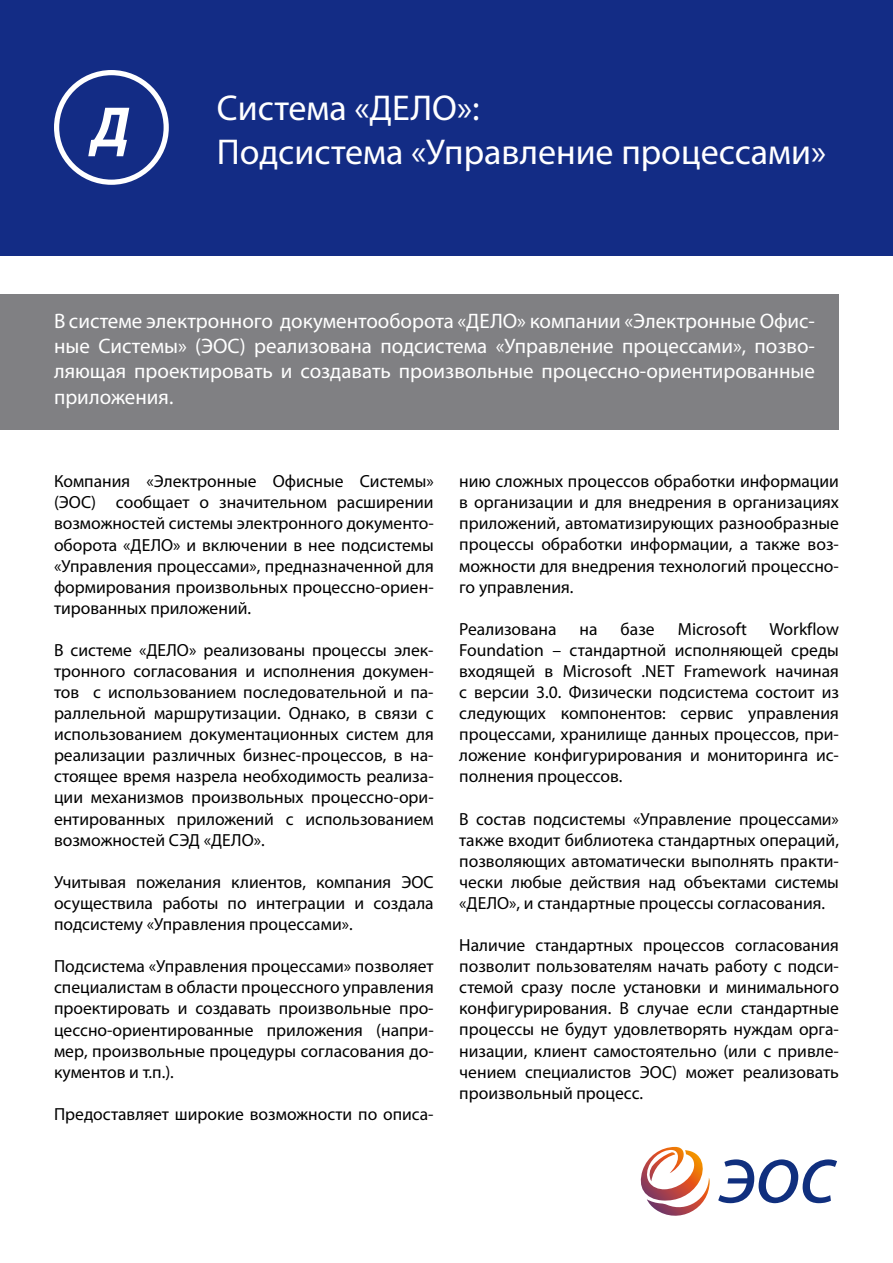
<style>
.page{position:relative;width:893px;height:1263px;background:#fff}
.page>*{position:absolute;margin:0;border:0;box-sizing:border-box;transform-origin:0 0}
.t1{font:36px/43.2px "Myriad Pro";color:#fff}
.t2{font:21px/25.2px "Myriad Pro";color:#fff;text-align:justify}
.t3{font:17.55px/21px "Myriad Pro";color:#000;text-align:justify}
</style>
<div class="page">
<svg style="left:640px;top:1147px;width:70px;height:69px"></svg>
<svg style="left:718px;top:1159px;width:119px;height:44px"></svg>
<div style="left:0;top:0;width:893px;height:255px;background:#132c85"></div>
<svg style="left:54px;top:70px;width:115px;height:115px"></svg>
<div style="left:0;top:294px;width:839px;height:135px;background:#808083"></div>
<h1 class="t1" style="left:217px;top:86px;width:611px">Система «ДЕЛО»:<br>Подсистема «Управление процессами»</h1>
<p class="t2" style="left:54px;top:308px;width:763px">В системе электронного документооборота «ДЕЛО» компании «Электронные Офис&shy;ные Системы» (ЭОС) реализована подсистема «Управление процессами», позво&shy;ляющая проектировать и создавать произвольные процессно-ориентированные приложения.</p>
<p class="t3" style="left:54px;top:471px;width:381px">Компания «Электронные Офисные Системы» (ЭОС) сообщает о значительном расширении возможностей системы электронного документо&shy;оборота «ДЕЛО» и включении в нее подсистемы «Управления процессами», предназначенной для формирования произвольных процессно-ориен&shy;тированных приложений.</p>
<p class="t3" style="left:54px;top:639px;width:381px">В системе «ДЕЛО» реализованы процессы элек&shy;тронного согласования и исполнения докумен&shy;тов с использованием последовательной и па&shy;раллельной маршрутизации. Однако, в связи с использованием документационных систем для реализации различных бизнес-процессов, в на&shy;стоящее время назрела необходимость реализа&shy;ции механизмов произвольных процессно-ори&shy;ентированных приложений с использованием возможностей СЭД «ДЕЛО».</p>
<p class="t3" style="left:54px;top:871px;width:381px">Учитывая пожелания клиентов, компания ЭОС осуществила работы по интеграции и создала подсистему «Управления процессами».</p>
<p class="t3" style="left:54px;top:956px;width:381px">Подсистема «Управления процессами» позволяет специалистам в области процессного управления проектировать и создавать произвольные про&shy;цессно-ориентированные приложения (напри&shy;мер, произвольные процедуры согласования до&shy;кументов и т.п.).</p>
<p class="t3" style="left:54px;top:1103px;width:381px">Предоставляет широкие возможности по описа-</p>
<p class="t3" style="left:459px;top:471px;width:381px">нию сложных процессов обработки информации в организации и для внедрения в организациях приложений, автоматизирующих разнообразные процессы обработки информации, а также воз&shy;можности для внедрения технологий процессно&shy;го управления.</p>
<p class="t3" style="left:459px;top:618px;width:99px">Реализована</p>
<p class="t3" style="left:580px;top:618px;width:20px">на</p>
<p class="t3" style="left:621px;top:618px;width:36px">базе</p>
<p class="t3" style="left:678px;top:618px;width:71px">Microsoft</p>
<p class="t3" style="left:459px;top:618px;width:381px;text-indent:310px">Workflow Foundation – стандартной исполняющей среды входящей в Microsoft .NET Framework начиная с версии 3.0. Физически подсистема состоит из следующих компонентов: сервис управления процессами, хранилище данных процессов, при&shy;ложение конфигурирования и мониторинга ис&shy;полнения процессов.</p>
<p class="t3" style="left:459px;top:808px;width:381px">В состав подсистемы «Управление процессами» также входит библиотека стандартных операций, позволяющих автоматически выполнять практи&shy;чески любые действия над объектами системы «ДЕЛО», и стандартные процессы согласования.</p>
<p class="t3" style="left:459px;top:934px;width:381px">Наличие стандартных процессов согласования позволит пользователям начать работу с подси&shy;стемой сразу после установки и минимального конфигурирования. В случае если стандартные процессы не будут удовлетворять нуждам орга&shy;низации, клиент самостоятельно (или с привле&shy;чением специалистов ЭОС) может реализовать произвольный процесс.</p>
</div>
